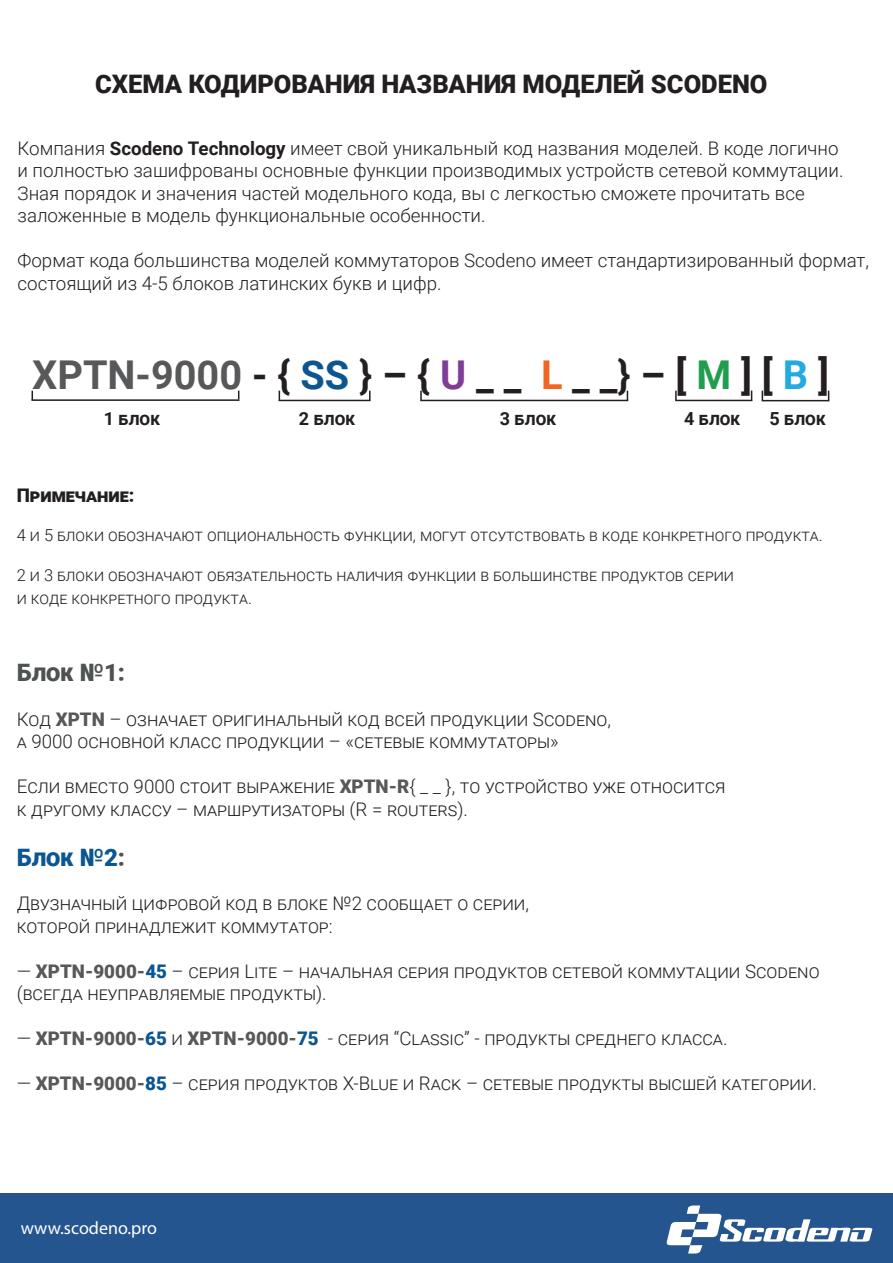
<style>
.page{position:relative;width:893px;height:1263px;background:#fff}
.page>*{position:absolute;margin:0;border:0;box-sizing:border-box;transform-origin:0 0}
.t1{font:700 39.75px "Roboto";color:#231f20}
.t2{font:900 25.5px "Roboto";color:#231f20}
.t3{font:900 24px "Roboto";color:#4f5252}
.t4{font:900 24px "Roboto";color:#0b5592}
.t5{font:300 18.75px/22.5px "Roboto";color:#231f20}
.t6{font:900 18.75px "Roboto";color:#231f20}
.t7{font:700 18px "Roboto";color:#231f20}
.t8{font:18px "Myriad Pro";color:#fff}
.t9{font:300 16.5px/22.5px "Roboto";color:#231f20}
.s1{font-weight:700}
.s2{color:#57585a}
.s3{color:#0d5591}
.s4{color:#7e3e98}
.s5{color:#f36421}
.s6{color:#209d4d}
.s7{color:#24aae1}
.s8{font-weight:900;color:#57585a}
.s9{color:#4f5252}
.s10{font-weight:900;color:#0b5592}
</style>
<div class="page">
<div style="left:0;top:1194px;width:893px;height:69px;background:#24558f"></div>
<hr style="left:32px;top:399px;width:207px;height:2px;background:#231f20">
<hr style="left:279px;top:400px;width:91px;height:1px;background:#231f20">
<hr style="left:420px;top:400px;width:208px;height:1px;background:#231f20">
<hr style="left:675px;top:400px;width:77px;height:1px;background:#231f20">
<hr style="left:762px;top:400px;width:67px;height:1px;background:#231f20">
<svg style="left:369px;top:391px;width:2px;height:9px"></svg>
<svg style="left:420px;top:391px;width:2px;height:9px"></svg>
<svg style="left:675px;top:391px;width:2px;height:9px"></svg>
<svg style="left:666px;top:1205px;width:207px;height:49px"></svg>
<h2 class="t2" style="left:95px;top:66px;width:674px">СХЕМА КОДИРОВАНИЯ НАЗВАНИЯ МОДЕЛЕЙ SCODENO</h2>
<p class="t5" style="left:18px;top:136px;width:827px">Компания <span class="s1">Scodeno Technology</span> имеет свой уникальный код названия моделей. В коде логично и полностью зашифрованы основные функции производимых устройств сетевой коммутации.<br>Зная порядок и значения частей модельного кода, вы с легкостью сможете прочитать все заложенные в модель функциональные особенности.</p>
<p class="t5" style="left:18px;top:248px;width:853px">Формат кода большинства моделей коммутаторов Scodeno имеет стандартизированный формат, состоящий из 4-5 блоков латинских букв и цифр.</p>
<h1 class="t1" style="left:32px;top:347px;width:798px"><span class="s2">XPTN-9000</span> - { <span class="s3">SS</span> } – { <span class="s4">U</span> _ _ <span class="s5">L</span> _ _} – [ <span class="s6">M</span> ] [ <span class="s7">B</span> ]</h1>
<p class="t7" style="left:104px;top:406px;width:58px">1 БЛОК</p>
<p class="t7" style="left:299px;top:406px;width:58px">2 БЛОК</p>
<p class="t7" style="left:500px;top:406px;width:58px">3 БЛОК</p>
<p class="t7" style="left:684px;top:406px;width:58px">4 БЛОК</p>
<p class="t7" style="left:769px;top:406px;width:58px">5 БЛОК</p>
<p class="t6" style="left:17px;top:482px;width:119px">ПРИМЕЧАНИЕ:</p>
<p class="t9" style="left:17px;top:524px;width:808px">4 И 5 БЛОКИ ОБОЗНАЧАЮТ ОПЦИОНАЛЬНОСТЬ ФУНКЦИИ, МОГУТ ОТСУТСТВОВАТЬ В КОДЕ КОНКРЕТНОГО ПРОДУКТА.</p>
<p class="t9" style="left:17px;top:563px;width:719px">2 И 3 БЛОКИ ОБОЗНАЧАЮТ ОБЯЗАТЕЛЬНОСТЬ НАЛИЧИЯ ФУНКЦИИ В БОЛЬШИНСТВЕ ПРОДУКТОВ СЕРИИ<br>И КОДЕ КОНКРЕТНОГО ПРОДУКТА.</p>
<p class="t3" style="left:17px;top:656px;width:110px">БЛОК №1:</p>
<p class="t5" style="left:17px;top:707px;width:596px">КОД <span class="s8">XPTN</span> – ОЗНАЧАЕТ ОРИГИНАЛЬНЫЙ КОД ВСЕЙ ПРОДУКЦИИ SCODENO,<br>А 9000 ОСНОВНОЙ КЛАСС ПРОДУКЦИИ – «СЕТЕВЫЕ КОММУТАТОРЫ»</p>
<p class="t5" style="left:17px;top:774px;width:710px">ЕСЛИ ВМЕСТО 9000 СТОИТ ВЫРАЖЕНИЕ <span class="s8">XPTN-R</span>{ _ _ }, ТО УСТРОЙСТВО УЖЕ ОТНОСИТСЯ<br>К ДРУГОМУ КЛАССУ – МАРШРУТИЗАТОРЫ (R = ROUTERS).</p>
<p class="t4" style="left:17px;top:840px;width:110px">БЛОК №2<span class="s9">:</span></p>
<p class="t5" style="left:17px;top:891px;width:514px">ДВУЗНАЧНЫЙ ЦИФРОВОЙ КОД В БЛОКЕ №2 СООБЩАЕТ О СЕРИИ,<br>КОТОРОЙ ПРИНАДЛЕЖИТ КОММУТАТОР:</p>
<p class="t5" style="left:17px;top:959px;width:804px">— <span class="s8">XPTN-9000-</span><span class="s10">45</span> – СЕРИЯ LITE – НАЧАЛЬНАЯ СЕРИЯ ПРОДУКТОВ СЕТЕВОЙ КОММУТАЦИИ SCODENO (ВСЕГДА НЕУПРАВЛЯЕМЫЕ ПРОДУКТЫ).</p>
<p class="t5" style="left:17px;top:1026px;width:712px">— <span class="s8">XPTN-9000-</span><span class="s10">65</span> И <span class="s8">XPTN-9000-</span><span class="s10">75</span> - СЕРИЯ “CLASSIC” - ПРОДУКТЫ СРЕДНЕГО КЛАССА.</p>
<p class="t5" style="left:17px;top:1071px;width:802px">— <span class="s8">XPTN-9000-</span><span class="s10">85</span> – СЕРИЯ ПРОДУКТОВ X-BLUE И RACK – СЕТЕВЫЕ ПРОДУКТЫ ВЫСШЕЙ КАТЕГОРИИ.</p>
<p class="t8" style="left:21px;top:1217px;width:138px">www.scodeno.pro</p>
</div>
